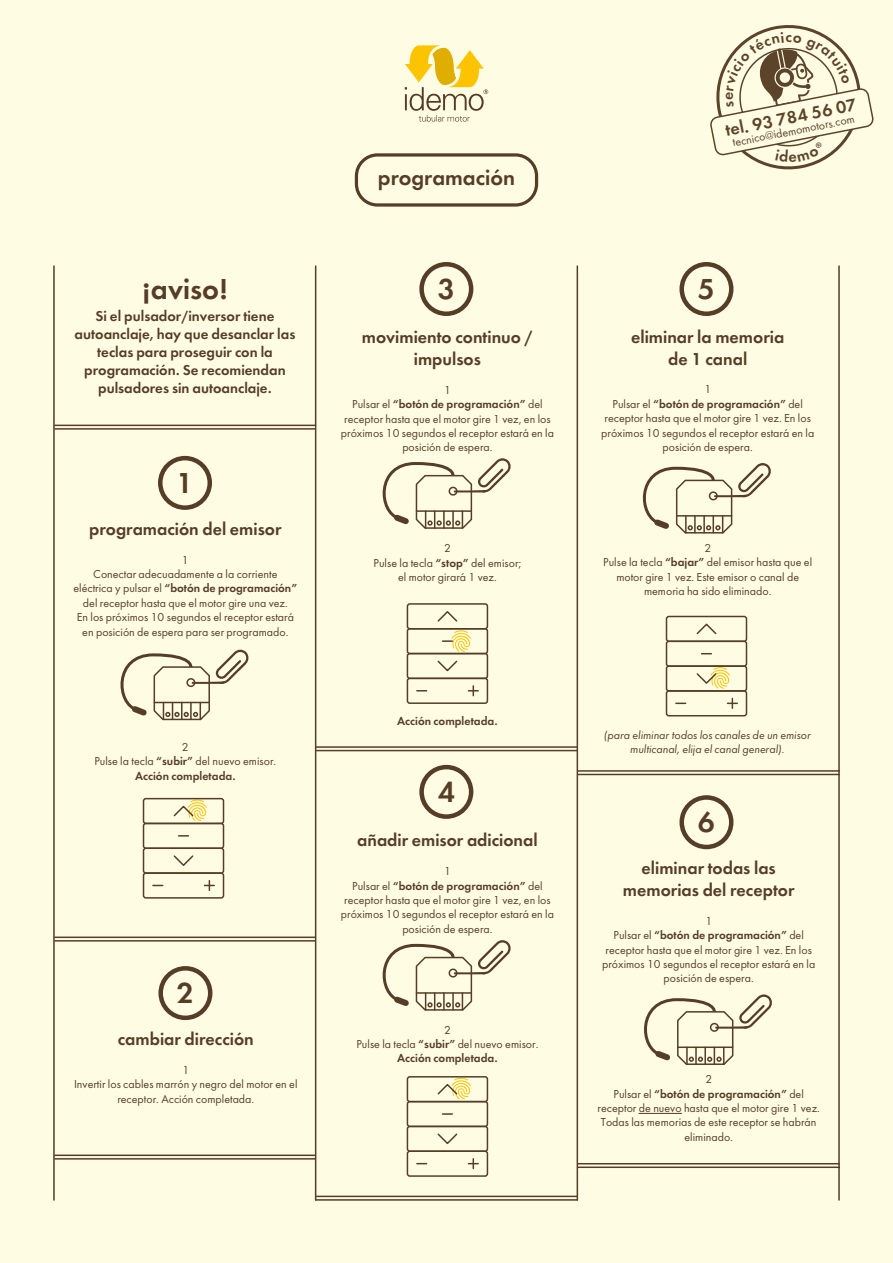
<style>
.page{position:relative;width:893px;height:1263px;background:#fffce4}
.page>*{position:absolute;margin:0;border:0;box-sizing:border-box;transform-origin:0 0}
.t1{font:30px "Futura Bld";color:#563d27}
.t2{font:22.5px "Futura Bld";color:#563d27}
.t3{font:18px/21.6px "Futura Bld";color:#563d27;text-align:center}
.t4{font:18px "Futura Bld";color:#5b442a}
.t5{font:15.75px "Futura Bld";color:#5b442a}
.t6{font:15px/18px "Futura Bld";color:#563d27;text-align:center}
.t7{font:12px/14.4px "Futura";color:#563d27;text-align:center}
.t8{font:12px "Futura Bld";color:#563d27}
.t9{font:12px/14.4px "Futura Itlic";color:#563d27;text-align:center}
.t10{font:12px "Futura";color:#5b442a}
.s1{font-family:"Futura"}
.s2{font-family:"Futura Bld"}
</style>
<div class="page">
<svg style="left:355px;top:153px;width:183px;height:54px"></svg>
<svg style="left:405px;top:45px;width:83px;height:77px"></svg>
<svg style="left:120px;top:650px;width:129px;height:71px"></svg>
<svg style="left:382px;top:458px;width:129px;height:71px"></svg>
<svg style="left:642px;top:463px;width:129px;height:71px"></svg>
<svg style="left:644px;top:994px;width:128px;height:71px"></svg>
<hr style="left:53px;top:266px;width:2px;height:934px;background:#563d27">
<hr style="left:315px;top:266px;width:1px;height:934px;background:#563d27">
<hr style="left:577px;top:266px;width:1px;height:934px;background:#563d27">
<hr style="left:838px;top:266px;width:2px;height:934px;background:#563d27">
<div style="left:407px;top:653px;width:81px;height:26px;border:2px solid #563d27;border-radius:2px"></div>
<svg style="left:437px;top:660px;width:21px;height:12px"></svg>
<div style="left:407px;top:628px;width:81px;height:26px;border:2px solid #563d27;border-radius:2px"></div>
<div style="left:407px;top:603px;width:81px;height:26px;border:2px solid #563d27;border-radius:2px"></div>
<svg style="left:437px;top:611px;width:21px;height:11px"></svg>
<svg style="left:443px;top:630px;width:28px;height:22px"></svg>
<div style="left:407px;top:678px;width:81px;height:26px;border:2px solid #563d27;border-radius:2px"></div>
<svg style="left:468px;top:686px;width:10px;height:10px"></svg>
<div style="left:666px;top:665px;width:81px;height:27px;border:2px solid #563d27;border-radius:2px"></div>
<svg style="left:695px;top:667px;width:35px;height:22px"></svg>
<div style="left:666px;top:640px;width:81px;height:27px;border:2px solid #563d27;border-radius:2px"></div>
<div style="left:666px;top:616px;width:81px;height:26px;border:2px solid #563d27;border-radius:2px"></div>
<svg style="left:696px;top:623px;width:21px;height:12px"></svg>
<div style="left:666px;top:690px;width:81px;height:26px;border:2px solid #563d27;border-radius:2px"></div>
<svg style="left:727px;top:698px;width:10px;height:10px"></svg>
<hr style="left:54px;top:425px;width:262px;height:1px;background:#563d27">
<hr style="left:54px;top:428px;width:262px;height:2px;background:#563d27">
<hr style="left:54px;top:936px;width:262px;height:2px;background:#563d27">
<hr style="left:54px;top:940px;width:262px;height:1px;background:#563d27">
<hr style="left:54px;top:1154px;width:262px;height:2px;background:#563d27">
<hr style="left:54px;top:1158px;width:262px;height:1px;background:#563d27">
<hr style="left:577px;top:770px;width:263px;height:2px;background:#563d27">
<hr style="left:577px;top:774px;width:263px;height:1px;background:#563d27">
<hr style="left:577px;top:1163px;width:263px;height:1px;background:#563d27">
<hr style="left:577px;top:1166px;width:263px;height:2px;background:#563d27">
<hr style="left:316px;top:746px;width:261px;height:2px;background:#563d27">
<hr style="left:316px;top:750px;width:261px;height:1px;background:#563d27">
<hr style="left:316px;top:1195px;width:261px;height:2px;background:#563d27">
<hr style="left:316px;top:1199px;width:261px;height:2px;background:#563d27">
<hr style="left:639px;top:1113px;width:43px;height:1px;background:#563d27">
<div style="left:158px;top:456px;width:54px;height:54px;border:4px solid #563d27;border-radius:50%"></div>
<div style="left:419px;top:262px;width:54px;height:54px;border:4px solid #563d27;border-radius:50%"></div>
<div style="left:679px;top:262px;width:54px;height:54px;border:4px solid #563d27;border-radius:50%"></div>
<div style="left:679px;top:795px;width:54px;height:54px;border:4px solid #563d27;border-radius:50%"></div>
<svg style="left:382px;top:940px;width:129px;height:71px"></svg>
<div style="left:407px;top:1126px;width:81px;height:26px;border:2px solid #563d27;border-radius:2px"></div>
<svg style="left:437px;top:1133px;width:21px;height:12px"></svg>
<div style="left:407px;top:1101px;width:81px;height:26px;border:2px solid #563d27;border-radius:2px"></div>
<div style="left:407px;top:1076px;width:81px;height:26px;border:2px solid #563d27;border-radius:2px"></div>
<svg style="left:436px;top:1077px;width:35px;height:22px"></svg>
<svg style="left:443px;top:1113px;width:9px;height:2px"></svg>
<div style="left:407px;top:1150px;width:81px;height:27px;border:2px solid #563d27;border-radius:2px"></div>
<svg style="left:468px;top:1159px;width:10px;height:9px"></svg>
<div style="left:143px;top:847px;width:81px;height:27px;border:2px solid #563d27;border-radius:2px"></div>
<svg style="left:173px;top:855px;width:21px;height:11px"></svg>
<div style="left:143px;top:823px;width:81px;height:26px;border:2px solid #563d27;border-radius:2px"></div>
<div style="left:143px;top:798px;width:81px;height:26px;border:2px solid #563d27;border-radius:2px"></div>
<svg style="left:172px;top:799px;width:35px;height:22px"></svg>
<svg style="left:179px;top:835px;width:9px;height:2px"></svg>
<div style="left:143px;top:872px;width:81px;height:27px;border:2px solid #563d27;border-radius:2px"></div>
<svg style="left:204px;top:880px;width:10px;height:10px"></svg>
<div style="left:419px;top:765px;width:54px;height:54px;border:4px solid #563d27;border-radius:50%"></div>
<div style="left:158px;top:966px;width:54px;height:54px;border:4px solid #563d27;border-radius:50%"></div>
<svg style="left:710px;top:25px;width:164px;height:145px"></svg>
<h1 class="t1" style="left:142px;top:269px;width:88px">¡aviso!</h1>
<p class="t6" style="left:75px;top:309px;width:222px">Si el pulsador/inversor tiene autoanclaje, hay que desanclar las teclas para proseguir con la programación. Se recomiendan pulsadores sin autoanclaje.</p>
<h1 class="t1" style="left:176px;top:463px;width:19px">1</h1>
<h3 class="t3" style="left:89px;top:519px;width:194px">programación del emisor</h3>
<p class="t7" style="left:93px;top:553px;width:186px">1<br>Conectar adecuadamente a la corriente</p>
<p class="t8" style="left:73px;top:580px;width:225px"><span class="s1">eléctrica y pulsar el</span> “botón de programación”</p>
<p class="t7" style="left:77px;top:597px;width:219px">del receptor hasta que el motor gire una vez.<br>En los próximos 10 segundos el receptor estará en posición de espera para ser programado.</p>
<p class="t7" style="left:94px;top:741px;width:183px">2<br>Pulse la tecla <span class="s2">“subir”</span> del nuevo emisor.</p>
<p class="t8" style="left:135px;top:768px;width:102px">Acción completada.</p>
<h1 class="t1" style="left:177px;top:973px;width:19px">2</h1>
<h3 class="t3" style="left:118px;top:1030px;width:137px">cambiar dirección</h3>
<p class="t7" style="left:74px;top:1064px;width:225px">1<br>Invertir los cables marrón y negro del motor en el receptor. Acción completada.</p>
<h3 class="t5" style="left:785px;top:26px;width:8px">c</h3>
<h2 class="t2" style="left:378px;top:162px;width:139px">programación</h2>
<h3 class="t4" style="left:723px;top:118px;width:133px;rotate:-11deg">tel. 93 784 56 07</h3>
<p class="t10" style="left:731px;top:134px;width:125px;rotate:-11deg">tecnico@ idemomotors.com</p>
<h1 class="t1" style="left:437px;top:269px;width:19px">3</h1>
<h1 class="t1" style="left:698px;top:269px;width:19px">5</h1>
<h3 class="t3" style="left:362px;top:328px;width:173px">movimiento continuo / impulsos</h3>
<p class="t7" style="left:444px;top:384px;width:8px">1</p>
<p class="t8" style="left:352px;top:396px;width:192px"><span class="s1">Pulsar el</span> “botón de programación” <span class="s1">del</span></p>
<p class="t7" style="left:341px;top:412px;width:215px">receptor hasta que el motor gire 1 vez, en los próximos 10 segundos el receptor estará en la posición de espera.</p>
<p class="t7" style="left:374px;top:542px;width:149px">2<br>Pulse la tecla <span class="s2">“stop”</span> del emisor; el motor girará 1 vez.</p>
<h3 class="t3" style="left:631px;top:328px;width:155px">eliminar la memoria de 1 canal</h3>
<p class="t7" style="left:704px;top:383px;width:8px">1</p>
<p class="t8" style="left:613px;top:396px;width:192px"><span class="s1">Pulsar el</span> “botón de programación” <span class="s1">del</span></p>
<p class="t7" style="left:601px;top:412px;width:215px">receptor hasta que el motor gire 1 vez. En los próximos 10 segundos el receptor estará en la posición de espera.</p>
<p class="t7" style="left:603px;top:541px;width:210px">2<br>Pulse la tecla <span class="s2">“bajar”</span> del emisor hasta que el motor gire 1 vez. Este emisor o canal de memoria ha sido eliminado.</p>
<p class="t8" style="left:397px;top:713px;width:102px">Acción completada.</p>
<h1 class="t1" style="left:437px;top:772px;width:20px">4</h1>
<h3 class="t3" style="left:357px;top:831px;width:182px">añadir emisor adicional</h3>
<p class="t7" style="left:444px;top:865px;width:8px">1</p>
<p class="t8" style="left:352px;top:877px;width:192px"><span class="s1">Pulsar el</span> “botón de programación” <span class="s1">del</span></p>
<p class="t7" style="left:341px;top:894px;width:215px">receptor hasta que el motor gire 1 vez, en los próximos 10 segundos el receptor estará en la posición de espera.</p>
<p class="t7" style="left:356px;top:1023px;width:183px">2<br>Pulse la tecla <span class="s2">“subir”</span> del nuevo emisor.</p>
<p class="t8" style="left:397px;top:1050px;width:102px">Acción completada.</p>
<p class="t9" style="left:604px;top:729px;width:208px">(para eliminar todos los canales de un emisor multicanal, elija el canal general).</p>
<h1 class="t1" style="left:698px;top:802px;width:19px">6</h1>
<h3 class="t3" style="left:623px;top:859px;width:173px">eliminar todas las memorias del receptor</h3>
<p class="t7" style="left:705px;top:914px;width:8px">1</p>
<p class="t8" style="left:614px;top:927px;width:192px"><span class="s1">Pulsar el</span> “botón de programación” <span class="s1">del</span></p>
<p class="t7" style="left:602px;top:943px;width:215px">receptor hasta que el motor gire 1 vez. En los próximos 10 segundos el receptor estará en la posición de espera.</p>
<p class="t7" style="left:705px;top:1073px;width:8px">2</p>
<p class="t8" style="left:614px;top:1085px;width:192px"><span class="s1">Pulsar el</span> “botón de programación” <span class="s1">del</span></p>
<p class="t7" style="left:598px;top:1102px;width:224px">receptor de nuevo hasta que el motor gire 1 vez.<br>Todas las memorias de este receptor se habrán eliminado.</p>
</div>
